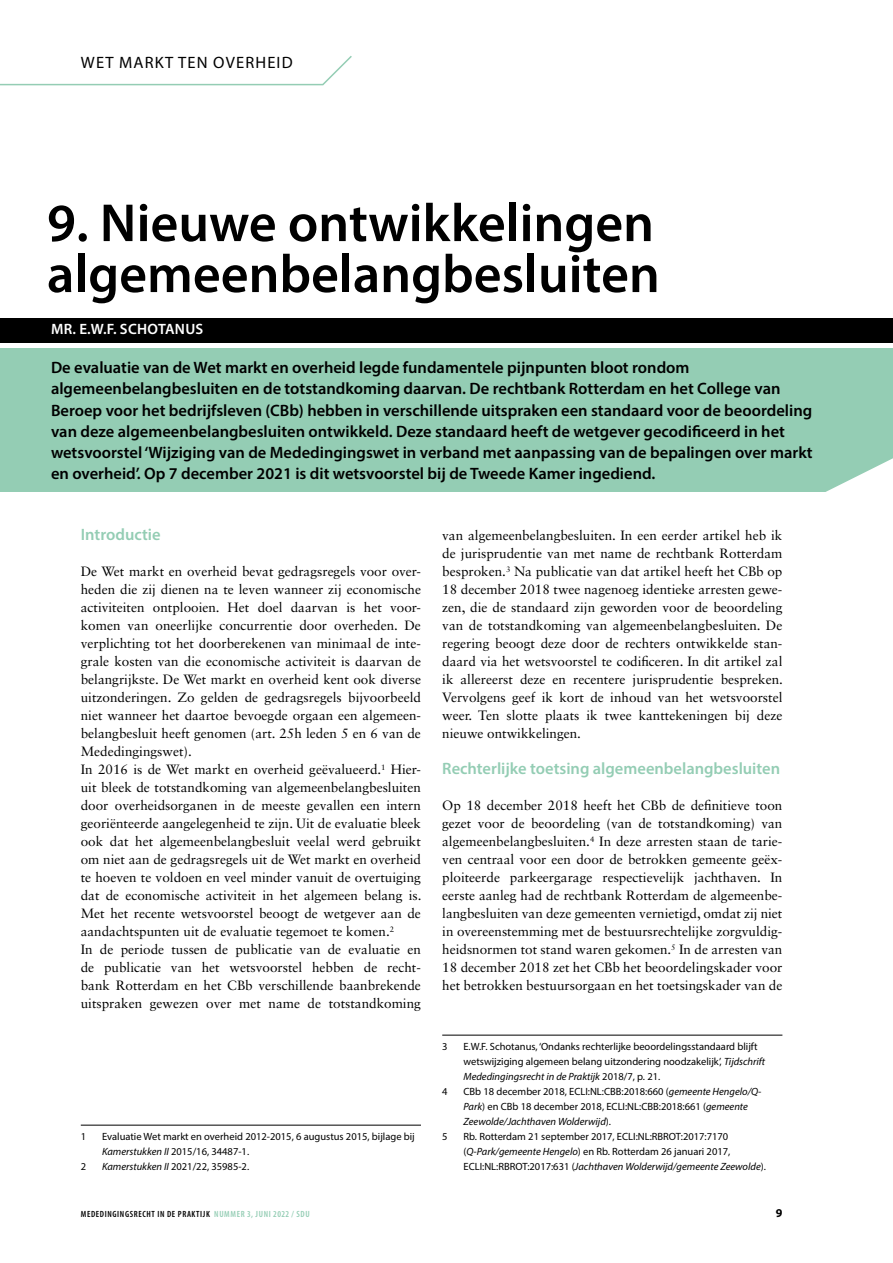
<style>
.page{position:relative;width:893px;height:1263px;background:#fff}
.page>*{position:absolute;margin:0;border:0;box-sizing:border-box;transform-origin:0 0}
.t1{font:600 54px/51px "Myriad Pro";color:#000}
.t2{font:600 16.5px/21px "Myriad Pro";color:#000}
.t3{font:600 16.5px "Myriad Pro";color:#94cdb4}
.t4{font:16.5px "Myriad Pro";color:#000}
.t5{font:600 15px "Myriad Pro";letter-spacing:.02em;color:#fff}
.t6{font:13.5px/18px "Sabon LT Std";color:#000;text-align:justify}
.t7{font:700 12px "Myriad Pro";color:#000}
.t8{font:10.5px/15px "Myriad Pro";color:#000}
.t9{font:600 condensed 9px "Myriad Pro";letter-spacing:.07em;color:#000}
.s1{font-style:italic}
.s2{color:#94cdb4}
</style>
<div class="page">
<div style="left:0;top:318px;width:893px;height:24px;background:#000"></div>
<svg style="left:0;top:56px;width:352px;height:30px"></svg>
<hr style="left:81px;top:1125px;width:340px;height:1px;background:#000">
<hr style="left:442px;top:1035px;width:340px;height:1px;background:#000">
<div style="left:0;top:348px;width:893px;height:143px;background:#94cdb4"></div>
<svg style="left:816px;top:491px;width:77px;height:1px"></svg>
<p class="t4" style="left:81px;top:53px;width:12px">wet</p>
<p class="t4" style="left:119px;top:53px;width:12px">markt</p>
<p class="t4" style="left:178px;top:53px;width:11px">ten</p>
<p class="t4" style="left:213px;top:53px;width:11px">overheid</p>
<h1 class="t1" style="left:47px;top:196px;width:614px">9. Nieuwe ontwikkelingen algemeenbelangbesluiten</h1>
<p class="t5" style="left:51px;top:320px;width:154px">MR. E.W.F. SCHOTANUS</p>
<p class="t2" style="left:51px;top:357px;width:763px">De evaluatie van de Wet markt en overheid legde fundamentele pijnpunten bloot rondom algemeenbelangbesluiten en de totstandkoming daarvan. De rechtbank Rotterdam en het College van Beroep voor het bedrijfsleven (CBb) hebben in verschillende uitspraken een standaard voor de beoordeling van deze algemeenbelangbesluiten ontwikkeld. Deze standaard heeft de wetgever gecodificeerd in het wetsvoorstel ‘Wijziging van de Mededingingswet in verband met aanpassing van de bepalingen over markt en overheid’. Op 7 december 2021 is dit wetsvoorstel bij de Tweede Kamer ingediend.</p>
<p class="t3" style="left:81px;top:524px;width:81px">Introductie</p>
<p class="t6" style="left:81px;top:562px;width:342px;text-align:left">De Wet markt en overheid bevat gedragsregels voor over&shy;heden die zij dienen na te leven wanneer zij economische activiteiten ontplooien. Het doel daarvan is het voor&shy;komen van oneerlijke concurrentie door overheden. De verplichting tot het doorberekenen van minimaal de inte&shy;grale kosten van die economische activiteit is daarvan de belangrijkste. De Wet markt en overheid kent ook diverse uitzonderingen. Zo gelden de gedragsregels bijvoorbeeld niet wanneer het daartoe bevoegde orgaan een algemeen&shy;belangbesluit heeft genomen (art. 25h leden 5 en 6 van de Mededingingswet).<br>In 2016 is de Wet markt en overheid geëvalueerd.<sup>1</sup> Hier&shy;uit bleek de totstandkoming van algemeenbelangbesluiten door overheidsorganen in de meeste gevallen een intern georiënteerde aangelegenheid te zijn. Uit de evaluatie bleek ook dat het algemeenbelangbesluit veelal werd gebruikt om niet aan de gedragsregels uit de Wet markt en overheid te hoeven te voldoen en veel minder vanuit de overtuiging dat de economische activiteit in het algemeen belang is.<br>Met het recente wetsvoorstel beoogt de wetgever aan de aandachtspunten uit de evaluatie tegemoet te komen.<sup>2<br></sup>In de periode tussen de publicatie van de evaluatie en de publicatie van het wetsvoorstel hebben de recht&shy;bank Rotterdam en het CBb verschillende baanbrekende uitspraken gewezen over met name de totstandkoming</p>
<p class="t8" style="left:81px;top:1129px;width:7px">1</p>
<p class="t8" style="left:102px;top:1129px;width:314px">Evaluatie Wet markt en overheid 2012-2015, 6 augustus 2015, bijlage bij<br><span class="s1">Kamerstukken II</span> 2015/16, 34487-1.</p>
<p class="t8" style="left:81px;top:1159px;width:7px">2</p>
<p class="t8" style="left:102px;top:1159px;width:149px"><span class="s1">Kamerstukken II</span> 2021/22, 35985-2.</p>
<p class="t6" style="left:442px;top:526px;width:342px">van algemeenbelangbesluiten. In een eerder artikel heb ik de jurisprudentie van met name de rechtbank Rotterdam besproken.<sup>3</sup> Na publicatie van dat artikel heeft het CBb op 18 december 2018 twee nagenoeg identieke arresten gewe&shy;zen, die de standaard zijn geworden voor de beoordeling van de totstandkoming van algemeenbelangbesluiten. De regering beoogt deze door de rechters ontwikkelde stan&shy;daard via het wetsvoorstel te codificeren. In dit artikel zal ik allereerst deze en recentere jurisprudentie bespreken.<br>Vervolgens geef ik kort de inhoud van het wetsvoorstel weer. Ten slotte plaats ik twee kanttekeningen bij deze nieuwe ontwikkelingen.</p>
<p class="t3" style="left:442px;top:758px;width:339px">Rechterlijke toetsing algemeenbelangbesluiten</p>
<p class="t6" style="left:442px;top:796px;width:342px">Op 18 december 2018 heeft het CBb de definitieve toon gezet voor de beoordeling (van de totstandkoming) van algemeenbelangbesluiten.<sup>4</sup> In deze arresten staan de tarie&shy;ven centraal voor een door de betrokken gemeente geëx&shy;ploiteerde parkeergarage respectievelijk jachthaven. In eerste aanleg had de rechtbank Rotterdam de algemeenbe&shy;langbesluiten van deze gemeenten vernietigd, omdat zij niet in overeenstemming met de bestuursrechtelijke zorgvuldig&shy;heidsnormen tot stand waren gekomen.<sup>5</sup> In de arresten van 18 december 2018 zet het CBb het beoordelingskader voor het betrokken bestuursorgaan en het toetsingskader van de</p>
<p class="t8" style="left:442px;top:1039px;width:7px">3</p>
<p class="t8" style="left:463px;top:1039px;width:303px">E.W.F. Schotanus, ‘Ondanks rechterlijke beoordelingsstandaard blijft wetswijziging algemeen belang uitzondering noodzakelijk’, <span class="s1">Tijdschrift<br>Mededingingsrecht in de Praktijk</span> 2018/7, p. 21.</p>
<p class="t8" style="left:442px;top:1084px;width:7px">4</p>
<p class="t8" style="left:463px;top:1084px;width:300px">CBb 18 december 2018, ECLI:NL:CBB:2018:660 (<span class="s1">gemeente Hengelo/Q-<br>Park</span>) en CBb 18 december 2018, ECLI:NL:CBB:2018:661 (<span class="s1">gemeente<br>Zeewolde/Jachthaven Wolderwijd</span>).</p>
<p class="t8" style="left:442px;top:1129px;width:7px">5</p>
<p class="t8" style="left:463px;top:1129px;width:304px">Rb. Rotterdam 21 september 2017, ECLI:NL:RBROT:2017:7170 (<span class="s1">Q-Park/gemeente Hengelo</span>) en Rb. Rotterdam 26 januari 2017,<br>ECLI:NL:RBROT:2017:631 (<span class="s1">Jachthaven Wolderwijd/gemeente Zeewolde</span>).</p>
<p class="t9" style="left:81px;top:1208px;width:230px">MEDEDINGINGSRECHT IN DE PRAKTIJK <span class="s2">NUMMER 3, JUNI 2022 / SDU</span></p>
<p class="t7" style="left:776px;top:1205px;width:8px">9</p>
</div>
